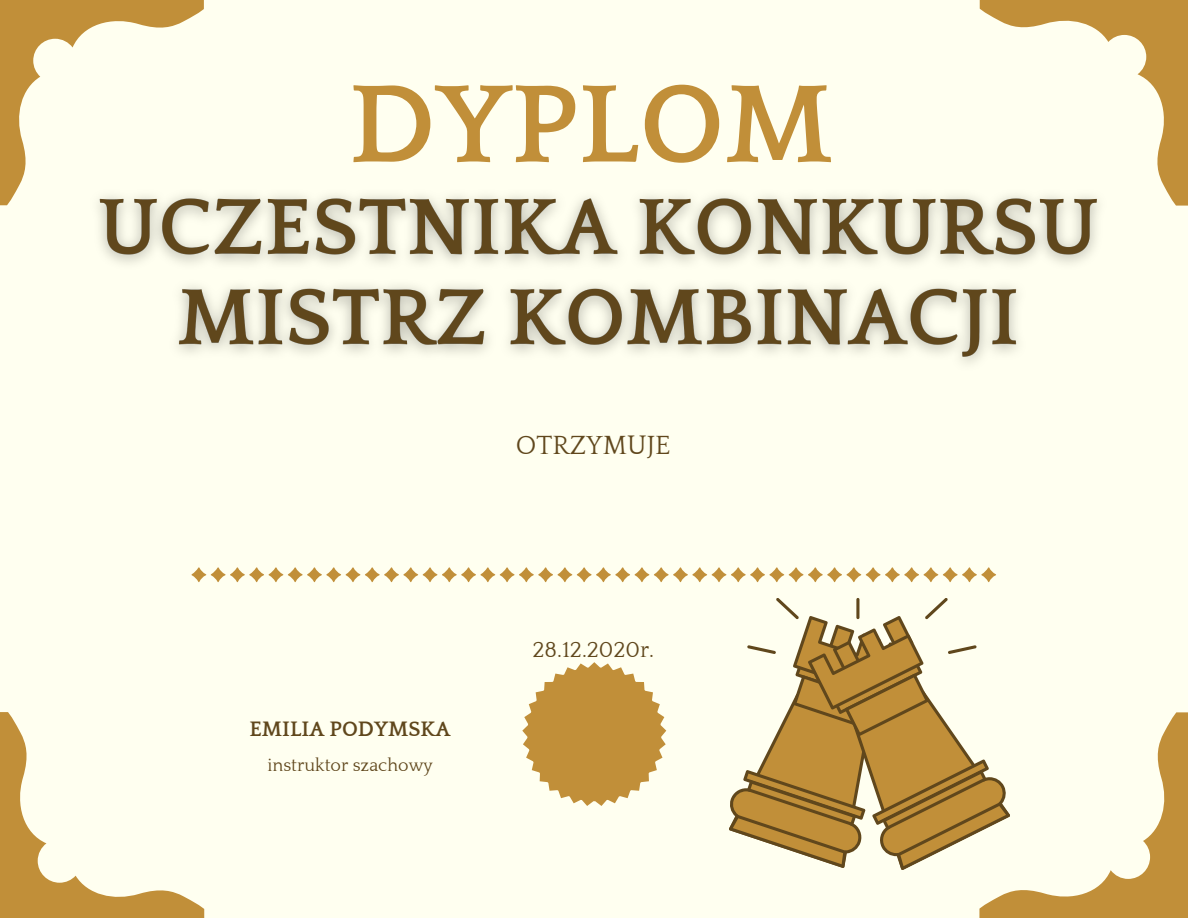
<style>
.page{position:relative;width:1188px;height:918px;background:#fffff0}
.page>*{position:absolute;margin:0;border:0;box-sizing:border-box;transform-origin:0 0}
.t1{font:700 115.5px "Quattrocento";color:#c18f39}
.t2{font:96px "Unifraktur Maguntia";color:#c18f39}
.t3{font:27px "Quattrocento";color:#60471c}
.t4{font:22.5px "Quattrocento";color:#60471c}
.t5{font:700 21.45px "Quattrocento";color:#60471c}
.t6{font:18px "Quattrocento";color:#60471c}
</style>
<div class="page">
<svg style="left:0;top:0;width:204px;height:205px"></svg>
<svg style="left:0;top:712px;width:204px;height:206px"></svg>
<svg style="left:522px;top:662px;width:144px;height:144px"></svg>
<svg style="left:980px;top:0;width:208px;height:206px"></svg>
<img style="left:77px;top:164px;width:1043px;height:199px">
<svg style="left:729px;top:598px;width:459px;height:320px"></svg>
<p class="t1" style="left:349px;top:64px;width:486px">DYPLOM</p>
<p class="t3" style="left:516px;top:431px;width:156px">OTRZYMUJE</p>
<p class="t2" style="left:190px;top:506px;width:811px">..........................................</p>
<p class="t5" style="left:250px;top:718px;width:203px">EMILIA PODYMSKA</p>
<p class="t6" style="left:267px;top:756px;width:167px">instruktor szachowy</p>
<p class="t4" style="left:533px;top:637px;width:123px">28.12.2020r.</p>
</div>
